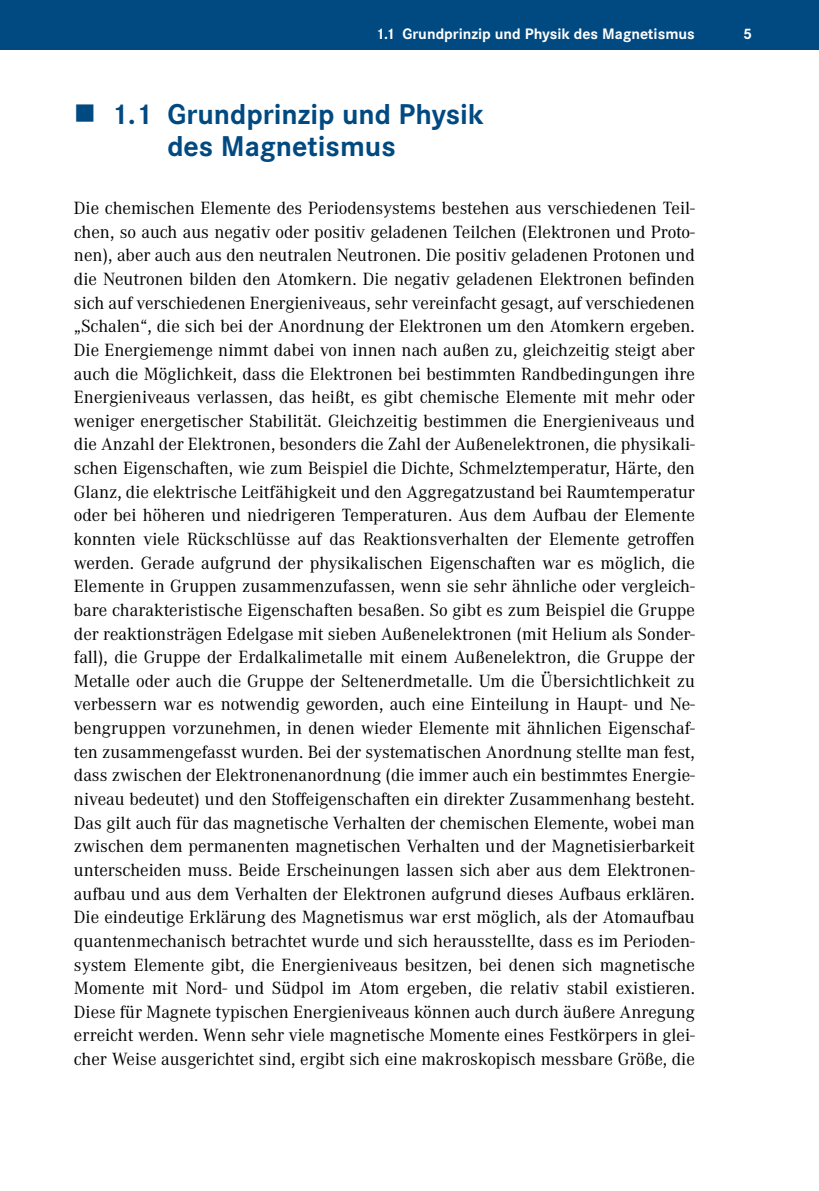
<style>
.page{position:relative;width:819px;height:1191px;background:#fff}
.page>*{position:absolute;margin:0;border:0;box-sizing:border-box;transform-origin:0 0}
.t1{font:700 29.75px/31.5px "Corporate S Pro";color:#004a81}
.t2{font:18.38px/23.6px "Corporate A Pro";color:#000;text-align:justify}
.t3{font:700 15.75px "Corporate S Pro";color:#fff}
</style>
<div class="page">
<div style="left:0;top:0;width:819px;height:50px;background:#004a81"></div>
<p class="t3" style="left:377px;top:22px;width:319px">1.1 Grundprinzip und Physik des Magnetismus</p>
<p class="t3" style="left:743px;top:22px;width:10px">5</p>
<h1 class="t1" style="left:167px;top:96px;width:318px;text-indent:-56px">1.1 Grundprinzip und Physik des Magnetismus</h1>
<p class="t2" style="left:74px;top:195px;width:622px">Die chemischen Elemente des Periodensystems bestehen aus verschiedenen Teil&shy;chen, so auch aus negativ oder positiv geladenen Teilchen (Elektronen und Proto&shy;nen), aber auch aus den neutralen Neutronen. Die positiv geladenen Protonen und die Neutronen bilden den Atomkern. Die negativ geladenen Elektronen befinden sich auf verschiedenen Energieniveaus, sehr vereinfacht gesagt, auf verschiedenen „Schalen“, die sich bei der Anordnung der Elektronen um den Atomkern ergeben.<br>Die Energiemenge nimmt dabei von innen nach außen zu, gleichzeitig steigt aber auch die Möglichkeit, dass die Elektronen bei bestimmten Randbedingungen ihre Energieniveaus verlassen, das heißt, es gibt chemische Elemente mit mehr oder weniger energetischer Stabilität. Gleichzeitig bestimmen die Energieniveaus und die Anzahl der Elektronen, besonders die Zahl der Außenelektronen, die physikali&shy;schen Eigenschaften, wie zum Beispiel die Dichte, Schmelztemperatur, Härte, den Glanz, die elektrische Leitfähigkeit und den Aggregatzustand bei Raumtemperatur oder bei höheren und niedrigeren Temperaturen. Aus dem Aufbau der Elemente konnten viele Rückschlüsse auf das Reaktionsverhalten der Elemente getroffen werden. Gerade aufgrund der physikalischen Eigenschaften war es möglich, die Elemente in Gruppen zusammenzufassen, wenn sie sehr ähnliche oder vergleich&shy;bare charakteristische Eigenschaften besaßen. So gibt es zum Beispiel die Gruppe der reaktionsträgen Edelgase mit sieben Außenelektronen (mit Helium als Sonder&shy;fall), die Gruppe der Erdalkalimetalle mit einem Außenelektron, die Gruppe der Metalle oder auch die Gruppe der Seltenerdmetalle. Um die Übersichtlichkeit zu verbessern war es notwendig geworden, auch eine Einteilung in Haupt- und Ne&shy;bengruppen vorzunehmen, in denen wieder Elemente mit ähnlichen Eigenschaf&shy;ten zusammengefasst wurden. Bei der systematischen Anordnung stellte man fest, dass zwischen der Elektronenanordnung (die immer auch ein bestimmtes Energie&shy;niveau bedeutet) und den Stoffeigenschaften ein direkter Zusammenhang besteht.<br>Das gilt auch für das magnetische Verhalten der chemischen Elemente, wobei man zwischen dem permanenten magnetischen Verhalten und der Magnetisierbarkeit unterscheiden muss. Beide Erscheinungen lassen sich aber aus dem Elektronen&shy;aufbau und aus dem Verhalten der Elektronen aufgrund dieses Aufbaus erklären.<br>Die eindeutige Erklärung des Magnetismus war erst möglich, als der Atomaufbau quantenmechanisch betrachtet wurde und sich herausstellte, dass es im Perioden&shy;system Elemente gibt, die Energieniveaus besitzen, bei denen sich magnetische Momente mit Nord- und Südpol im Atom ergeben, die relativ stabil existieren.<br>Diese für Magnete typischen Energieniveaus können auch durch äußere Anregung erreicht werden. Wenn sehr viele magnetische Momente eines Festkörpers in glei&shy;cher Weise ausgerichtet sind, ergibt sich eine makroskopisch messbare Größe, die</p>
</div>
